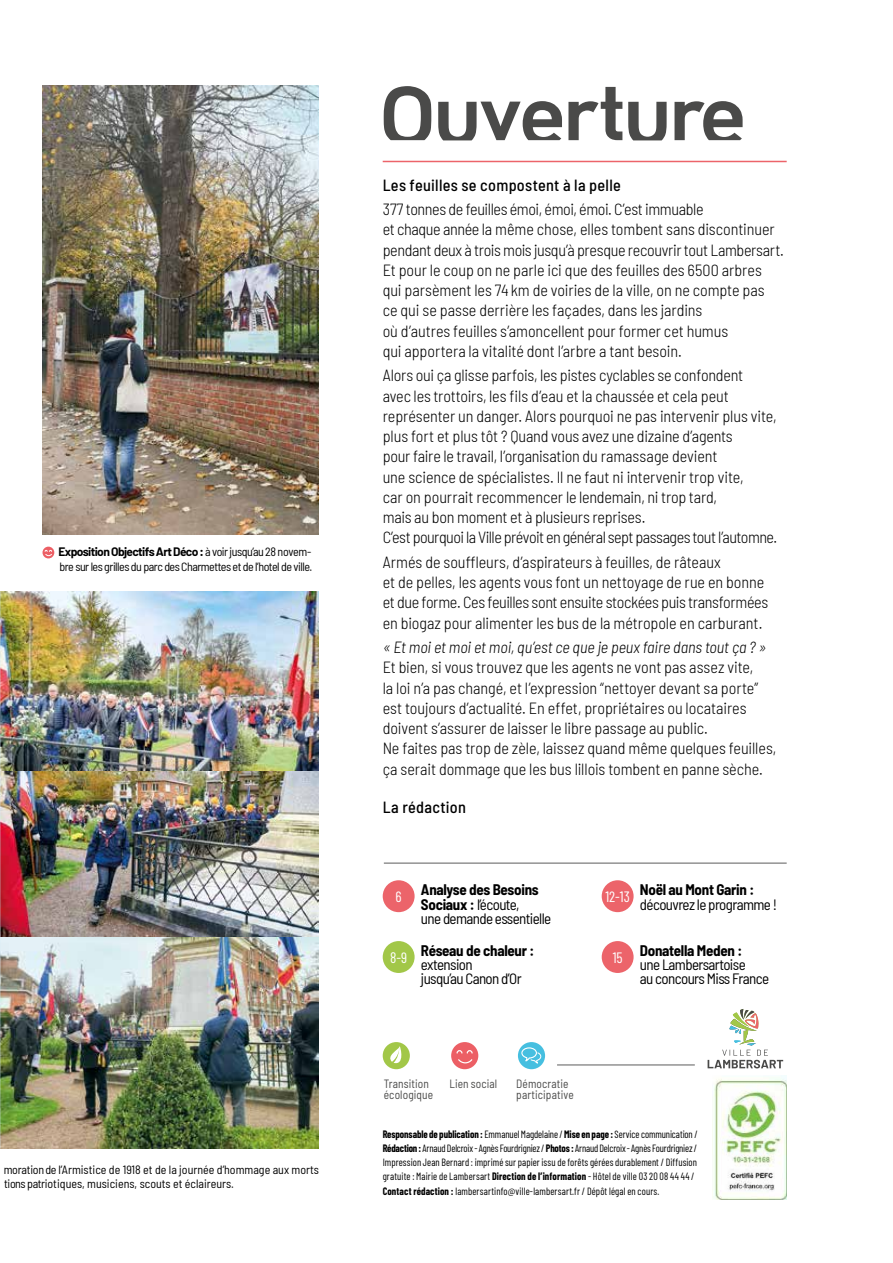
<style>
.page{position:relative;width:893px;height:1263px;background:#fff}
.page>*{position:absolute;margin:0;border:0;box-sizing:border-box;transform-origin:0 0}
.t1{font:700 82.5px "DINCUT";letter-spacing:-.02em;color:#4a4a49}
.t2{font:300 semi-condensed 16.2px/20.2px "Barlow";letter-spacing:-.005em;color:#000}
.t3{font:italic 300 semi-condensed 16.2px "Barlow";letter-spacing:-.005em;color:#000}
.t4{font:500 semi-condensed 16.2px "Barlow";letter-spacing:.02em;color:#000}
.t5{font:semi-condensed 15px/14.1px "Barlow";letter-spacing:-.04em;color:#000}
.t6{font:700 semi-condensed 15px "Barlow";letter-spacing:-.02em;color:#000}
.t7{font:15px "Barlow Condensed";color:#fff}
.t8{font:semi-condensed 12px/14.4px "Barlow";letter-spacing:-.005em;color:#000}
.t9{font:semi-condensed 12px/14.4px "Barlow";letter-spacing:-.04em;color:#000}
.t10{font:semi-condensed 12px/11.2px "Barlow";letter-spacing:.01em;color:#4a4a49;scale:.95 1}
.t11{font:10.5px/14.2px "Barlow Condensed";letter-spacing:.005em;color:#000;scale:.95 1}
.s1{font-weight:700;font-stretch:normal}
.s2{font-weight:700}
</style>
<div class="page">
<img style="left:43px;top:85px;width:276px;height:449px">
<img style="left:1px;top:591px;width:318px;height:180px">
<img style="left:1px;top:936px;width:318px;height:212px">
<img style="left:1px;top:771px;width:318px;height:165px">
<img style="left:0;top:591px;width:1px;height:557px">
<img style="left:714px;top:1076px;width:73px;height:124px">
<hr style="left:557px;top:1064px;width:138px;height:2px;background:#929292">
<hr style="left:384px;top:862px;width:403px;height:2px;background:#929292">
<hr style="left:383px;top:161px;width:404px;height:1px;background:#ec646a">
<svg style="left:383px;top:1042px;width:27px;height:27px"></svg>
<div style="left:451px;top:1042px;width:27px;height:27px;background:#ec5f65;border-radius:50%"></div>
<svg style="left:456px;top:1050px;width:17px;height:14px"></svg>
<div style="left:518px;top:1042px;width:27px;height:27px;background:#46bfe0;border-radius:50%"></div>
<svg style="left:521px;top:1047px;width:21px;height:18px"></svg>
<svg style="left:708px;top:1009px;width:75px;height:59px"></svg>
<div style="left:383px;top:880px;width:32px;height:32px;background:#ec646a;border-radius:50%"></div>
<div style="left:383px;top:941px;width:32px;height:32px;background:#a2c748;border-radius:50%"></div>
<div style="left:602px;top:880px;width:32px;height:32px;background:#ec646a;border-radius:50%"></div>
<div style="left:602px;top:941px;width:32px;height:32px;background:#ec646a;border-radius:50%"></div>
<div style="left:43px;top:547px;width:11px;height:11px;background:#ec5f65;border-radius:50%"></div>
<svg style="left:45px;top:550px;width:7px;height:6px"></svg>
<p class="t9" style="left:58px;top:544px;width:255px"><span class="s1">Exposition Objectifs Art Déco :</span> à voir jusqu’au 28 novem&shy;bre sur les grilles du parc des Charmettes et de l’hotel de ville.</p>
<p class="t8" style="left:4px;top:1161px;width:317px">moration de l’Armistice de 1918 et de la journée d’hommage aux morts tions patriotiques, musiciens, scouts et éclaireurs.</p>
<h1 class="t1" style="left:379px;top:58px;width:367px">Ouverture</h1>
<p class="t4" style="left:383px;top:173px;width:240px">Les feuilles se compostent à la pelle</p>
<p class="t2" style="left:383px;top:198px;width:403px">377 tonnes de feuilles émoi, émoi, émoi. C’est immuable<br>et chaque année la même chose, elles tombent sans discontinuer pendant deux à trois mois jusqu’à presque recouvrir tout Lambersart.<br>Et pour le coup on ne parle ici que des feuilles des 6500 arbres qui parsèment les 74 km de voiries de la ville, on ne compte pas<br>ce qui se passe derrière les façades, dans les jardins<br>où d’autres feuilles s’amoncellent pour former cet humus<br>qui apportera la vitalité dont l’arbre a tant besoin.</p>
<p class="t2" style="left:383px;top:364px;width:396px">Alors oui ça glisse parfois, les pistes cyclables se confondent<br>avec les trottoirs, les fils d’eau et la chaussée et cela peut représenter un danger. Alors pourquoi ne pas intervenir plus vite, plus fort et plus tôt ? Quand vous avez une dizaine d’agents<br>pour faire le travail, l’organisation du ramassage devient<br>une science de spécialistes. Il ne faut ni intervenir trop vite,<br>car on pourrait recommencer le lendemain, ni trop tard,<br>mais au bon moment et à plusieurs reprises.<br>C’est pourquoi la Ville prévoit en général sept passages tout l’automne.</p>
<p class="t2" style="left:383px;top:551px;width:387px">Armés de souffleurs, d’aspirateurs à feuilles, de râteaux<br>et de pelles, les agents vous font un nettoyage de rue en bonne et due forme. Ces feuilles sont ensuite stockées puis transformées en biogaz pour alimenter les bus de la métropole en carburant.</p>
<p class="t3" style="left:383px;top:636px;width:385px">« Et moi et moi et moi, qu’est ce que je peux faire dans tout ça ? »</p>
<p class="t2" style="left:383px;top:656px;width:395px">Et bien, si vous trouvez que les agents ne vont pas assez vite,<br>la loi n’a pas changé, et l’expression “nettoyer devant sa porte” est toujours d’actualité. En effet, propriétaires ou locataires doivent s’assurer de laisser le libre passage au public.<br>Ne faites pas trop de zèle, laissez quand même quelques feuilles, ça serait dommage que les bus lillois tombent en panne sèche.</p>
<p class="t4" style="left:383px;top:795px;width:85px">La rédaction</p>
<p class="t7" style="left:396px;top:886px;width:8px">6</p>
<p class="t5" style="left:421px;top:882px;width:132px"><span class="s2">Analyse des Besoins<br>Sociaux :</span> l’écoute,<br>une demande essentielle</p>
<p class="t7" style="left:390px;top:947px;width:19px">8-9</p>
<p class="t6" style="left:421px;top:940px;width:115px">Réseau de chaleur :</p>
<p class="t5" style="left:421px;top:957px;width:102px">extension<br>jusqu’au Canon d’Or</p>
<p class="t7" style="left:605px;top:886px;width:26px">12-13</p>
<p class="t6" style="left:640px;top:879px;width:116px">Noël au Mont Garin :</p>
<p class="t5" style="left:640px;top:896px;width:139px">découvrez le programme !</p>
<p class="t7" style="left:613px;top:947px;width:11px">15</p>
<p class="t6" style="left:640px;top:940px;width:104px">Donatella Meden :</p>
<p class="t5" style="left:640px;top:957px;width:131px">une Lambersartoise<br>au concours Miss France</p>
<p class="t10" style="left:384px;top:1077px;width:53px">Transition écologique</p>
<p class="t10" style="left:449px;top:1077px;width:52px">Lien social</p>
<p class="t10" style="left:516px;top:1077px;width:62px">Démocratie participative</p>
<p class="t11" style="left:383px;top:1126px;width:333px"><span class="s2">Responsable de publication :</span> Emmanuel Magdelaine / <span class="s2">Mise en page :</span> Service communication / <span class="s2">Rédaction :</span> Arnaud Delcroix - Agnès Fourdrigniez / <span class="s2">Photos :</span> Arnaud Delcroix - Agnès Fourdrigniez / Impression Jean Bernard : imprimé sur papier issu de forêts gérées durablement / Diffusion gratuite : Mairie de Lambersart <span class="s2">Direction de l’information</span> - Hôtel de ville 03 20 08 44 44 / <span class="s2">Contact rédaction :</span> lambersartinfo@ville-lambersart.fr / Dépôt légal en cours.</p>
</div>
